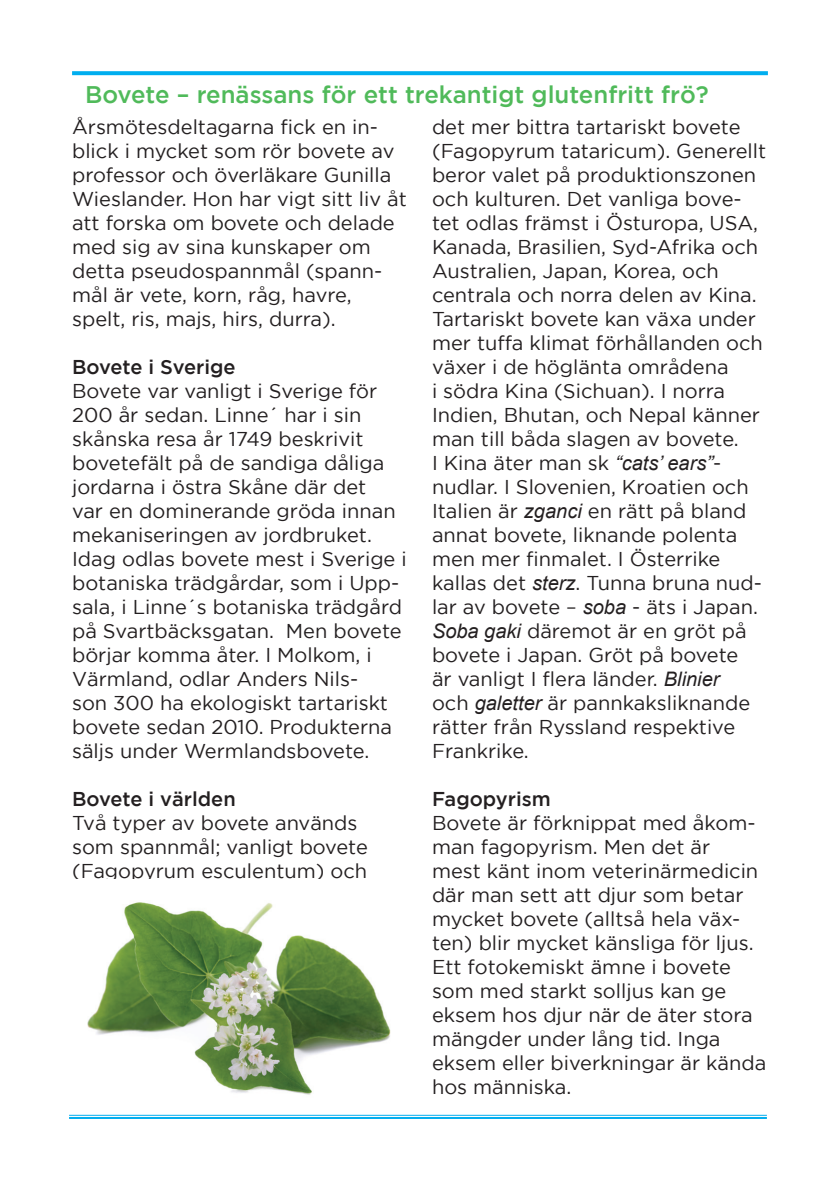
<style>
.page{position:relative;width:840px;height:1191px;background:#fff}
.page>*{position:absolute;margin:0;border:0;box-sizing:border-box;transform-origin:0 0}
.t1{font:500 24px "Gotham";color:#50ba5a}
.t2{font:20px/24px "Gotham";color:#231f20}
.t3{font:500 20px "Gotham";color:#231f20}
.s1{font-family:"Arial";font-style:italic}
</style>
<div class="page">
<svg style="left:72px;top:71px;width:695px;height:4px;background:#0cb1ef"></svg>
<hr style="left:69px;top:1115px;width:697px;height:1px;background:#00aeef">
<hr style="left:69px;top:1117px;width:697px;height:2px;background:#00aeef">
<img style="left:87px;top:902px;width:304px;height:193px">
<p class="t1" style="left:85px;top:80px;width:625px">Bovete – renässans för ett trekantigt glutenfritt frö?</p>
<p class="t2" style="left:72px;top:114px;width:336px">Årsmötesdeltagarna fick en in&shy;blick i mycket som rör bovete av professor och överläkare Gunilla<br>Wieslander. Hon har vigt sitt liv åt att forska om bovete och delade med sig av sina kunskaper om detta pseudospannmål (spann&shy;mål är vete, korn, råg, havre, spelt, ris, majs, hirs, durra).</p>
<p class="t3" style="left:72px;top:355px;width:165px">Bovete i Sverige</p>
<p class="t2" style="left:72px;top:378px;width:336px">Bovete var vanligt i Sverige för<br>200 år sedan. Linne´ har i sin skånska resa år 1749 beskrivit bovetefält på de sandiga dåliga jordarna i östra Skåne där det<br>var en dominerande gröda innan mekaniseringen av jordbruket.<br>Idag odlas bovete mest i Sverige i botaniska trädgårdar, som i Upp&shy;sala, i Linne´s botaniska trädgård på Svartbäcksgatan. Men bovete börjar komma åter. I Molkom, i<br>Värmland, odlar Anders Nils-<br>son 300 ha ekologiskt tartariskt bovete sedan 2010. Produkterna säljs under Wermlandsbovete.</p>
<p class="t3" style="left:72px;top:787px;width:165px">Bovete i världen</p>
<p class="t2" style="left:72px;top:810px;width:297px">Två typer av bovete används som spannmål; vanligt bovete (Fagopyrum esculentum) och</p>
<p class="t2" style="left:432px;top:114px;width:335px">det mer bittra tartariskt bovete (Fagopyrum tataricum). Generellt beror valet på produktionszonen och kulturen. Det vanliga bove&shy;tet odlas främst i Östuropa, USA,<br>Kanada, Brasilien, Syd-Afrika och<br>Australien, Japan, Korea, och centrala och norra delen av Kina.<br>Tartariskt bovete kan växa under mer tuffa klimat förhållanden och växer i de höglänta områdena<br>i södra Kina (Sichuan). I norra<br>Indien, Bhutan, och Nepal känner man till båda slagen av bovete.<br>I Kina äter man sk <span class="s1">“cats’ ears”</span>- nudlar. I Slovenien, Kroatien och<br>Italien är <span class="s1">zganci</span> en rätt på bland annat bovete, liknande polenta men mer finmalet. I Österrike kallas det <span class="s1">sterz</span>. Tunna bruna nud&shy;lar av bovete – <span class="s1">soba</span> - äts i Japan.<br><span class="s1">Soba gaki</span> däremot är en gröt på bovete i Japan. Gröt på bovete<br>är vanligt I flera länder. <span class="s1">Blinier<br></span>och <span class="s1">galetter</span> är pannkaksliknande rätter från Ryssland respektive<br>Frankrike.</p>
<p class="t3" style="left:432px;top:787px;width:120px">Fagopyrism</p>
<p class="t2" style="left:432px;top:810px;width:336px">Bovete är förknippat med åkom&shy;man fagopyrism. Men det är<br>mest känt inom veterinärmedicin där man sett att djur som betar mycket bovete (alltså hela väx&shy;ten) blir mycket känsliga för ljus.<br>Ett fotokemiskt ämne i bovete som med starkt solljus kan ge eksem hos djur när de äter stora mängder under lång tid. Inga eksem eller biverkningar är kända hos människa.</p>
</div>
